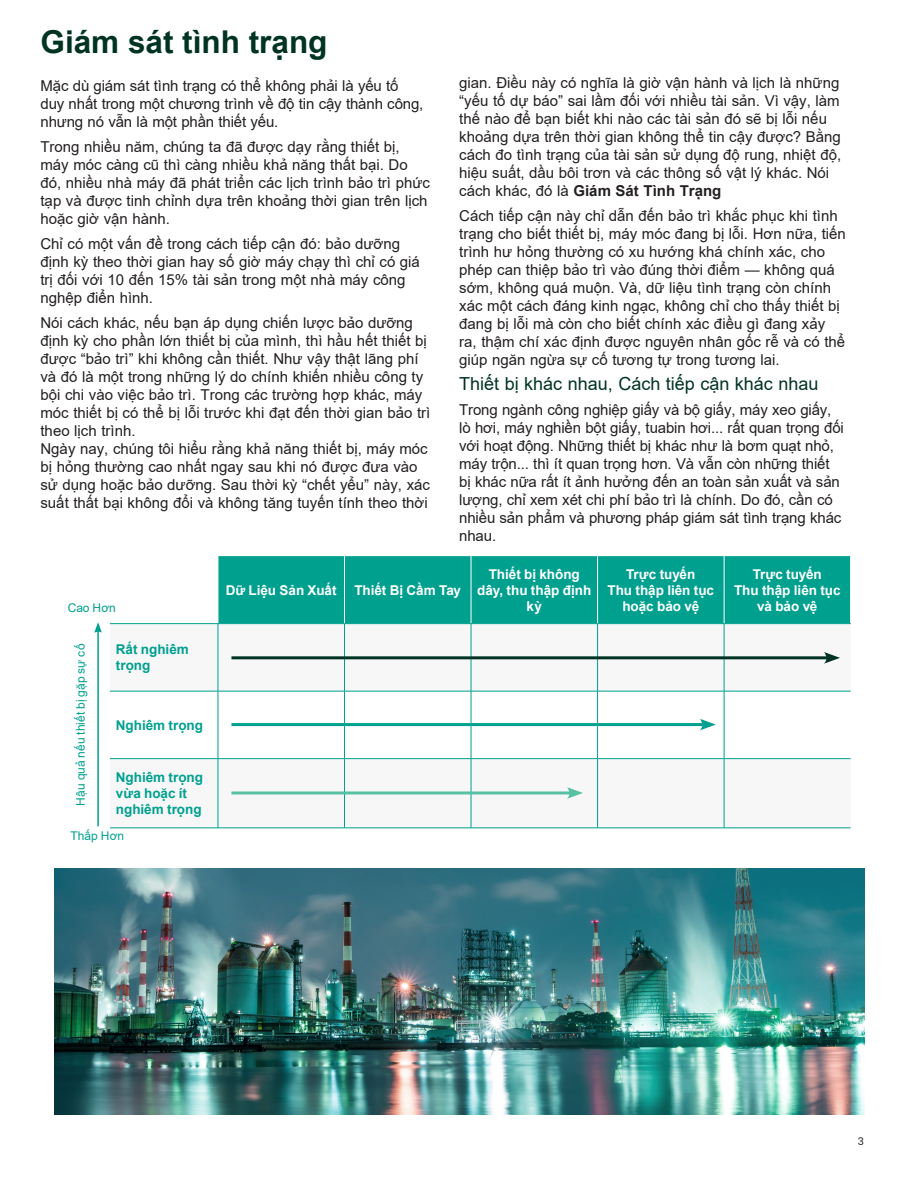
<style>
.page{position:relative;width:918px;height:1188px;background:#fff}
.page>*{position:absolute;margin:0;border:0;box-sizing:border-box;transform-origin:0 0}
._21pt-subhead{font:700 31.5px "Arial";color:#003323}
.Level_2_Header{font:18px "Arial";color:#003323}
.Level_2_Header-2{font:15px/18px "Arial";color:#231f20}
._22pt_25-back_cover{font:700 13.5px/16.2px "Arial";color:#fff;text-align:center}
._22pt_25-back_cover-2{font:700 13.5px/16.2px "Arial";letter-spacing:-.005em;color:#00a08f}
._22pt_25-back_cover-3{font:12px "Arial";color:#00a08f}
.t1{font:10.5px "Poppins";color:#231f20}
.s1{font-weight:700}
</style>
<div class="page">
<img style="left:54px;top:868px;width:810px;height:246px">
<div style="left:219px;top:556px;width:631px;height:67px;background:#00a08f"></div>
<svg style="left:110px;top:624px;width:741px;height:204px"></svg>
<hr style="left:344px;top:556px;width:1px;height:67px;background:#fff">
<hr style="left:471px;top:556px;width:1px;height:67px;background:#fff">
<hr style="left:597px;top:556px;width:1px;height:67px;background:#fff">
<hr style="left:724px;top:556px;width:1px;height:67px;background:#fff">
<hr style="left:110px;top:623px;width:108px;height:1px;background:#00a08f">
<hr style="left:218px;top:624px;width:1px;height:67px;background:#00a08f">
<hr style="left:218px;top:623px;width:126px;height:1px;background:#00a08f">
<hr style="left:344px;top:624px;width:1px;height:67px;background:#00a08f">
<hr style="left:344px;top:623px;width:127px;height:1px;background:#00a08f">
<hr style="left:471px;top:623px;width:127px;height:1px;background:#00a08f">
<hr style="left:471px;top:624px;width:1px;height:67px;background:#00a08f">
<hr style="left:597px;top:624px;width:1px;height:67px;background:#00a08f">
<hr style="left:598px;top:623px;width:126px;height:1px;background:#00a08f">
<hr style="left:724px;top:624px;width:1px;height:67px;background:#00a08f">
<hr style="left:724px;top:623px;width:127px;height:1px;background:#00a08f">
<hr style="left:110px;top:691px;width:108px;height:1px;background:#00a08f">
<hr style="left:218px;top:691px;width:1px;height:67px;background:#00a08f">
<hr style="left:218px;top:691px;width:126px;height:1px;background:#00a08f">
<hr style="left:344px;top:691px;width:1px;height:67px;background:#00a08f">
<hr style="left:344px;top:691px;width:127px;height:1px;background:#00a08f">
<hr style="left:471px;top:691px;width:127px;height:1px;background:#00a08f">
<hr style="left:471px;top:691px;width:1px;height:67px;background:#00a08f">
<hr style="left:597px;top:691px;width:1px;height:67px;background:#00a08f">
<hr style="left:598px;top:691px;width:126px;height:1px;background:#00a08f">
<hr style="left:724px;top:691px;width:1px;height:67px;background:#00a08f">
<hr style="left:724px;top:691px;width:127px;height:1px;background:#00a08f">
<hr style="left:110px;top:758px;width:108px;height:1px;background:#00a08f">
<hr style="left:110px;top:828px;width:108px;height:1px;background:#00a08f">
<hr style="left:218px;top:759px;width:1px;height:69px;background:#00a08f">
<hr style="left:218px;top:758px;width:126px;height:1px;background:#00a08f">
<hr style="left:218px;top:828px;width:126px;height:1px;background:#00a08f">
<hr style="left:344px;top:759px;width:1px;height:69px;background:#00a08f">
<hr style="left:344px;top:758px;width:127px;height:1px;background:#00a08f">
<hr style="left:471px;top:758px;width:127px;height:1px;background:#00a08f">
<hr style="left:471px;top:759px;width:1px;height:69px;background:#00a08f">
<hr style="left:344px;top:828px;width:127px;height:1px;background:#00a08f">
<hr style="left:471px;top:828px;width:127px;height:1px;background:#00a08f">
<hr style="left:597px;top:759px;width:1px;height:69px;background:#00a08f">
<hr style="left:598px;top:758px;width:126px;height:1px;background:#00a08f">
<hr style="left:598px;top:828px;width:126px;height:1px;background:#00a08f">
<hr style="left:724px;top:759px;width:1px;height:69px;background:#00a08f">
<hr style="left:724px;top:758px;width:127px;height:1px;background:#00a08f">
<hr style="left:724px;top:828px;width:127px;height:1px;background:#00a08f">
<hr style="left:231px;top:656px;width:599px;height:3px;background:#003323">
<svg style="left:824px;top:652px;width:16px;height:12px"></svg>
<hr style="left:231px;top:723px;width:474px;height:3px;background:#00a08f">
<svg style="left:700px;top:719px;width:16px;height:11px"></svg>
<hr style="left:231px;top:791px;width:342px;height:3px;background:#59c1a3">
<svg style="left:567px;top:787px;width:16px;height:12px"></svg>
<hr style="left:97px;top:630px;width:2px;height:196px;background:#00a08f">
<svg style="left:94px;top:622px;width:8px;height:11px"></svg>
<p class="_21pt-subhead" style="left:40px;top:20px;width:289px">Giám sát tình trạng</p>
<p class="Level_2_Header-2" style="left:40px;top:77px;width:384px">Mặc dù giám sát tình trạng có thể không phải là yếu tố duy nhất trong một chương trình về độ tin cậy thành công, nhưng nó vẫn là một phần thiết yếu.</p>
<p class="Level_2_Header-2" style="left:40px;top:138px;width:391px">Trong nhiều năm, chúng ta đã được dạy rằng thiết bị, máy móc càng cũ thì càng nhiều khả năng thất bại. Do đó, nhiều nhà máy đã phát triển các lịch trình bảo trì phức tạp và được tinh chỉnh dựa trên khoảng thời gian trên lịch hoặc giờ vận hành.</p>
<p class="Level_2_Header-2" style="left:40px;top:234px;width:381px">Chỉ có một vấn đề trong cách tiếp cận đó: bảo dưỡng định kỳ theo thời gian hay số giờ máy chạy thì chỉ có giá trị đối với 10 đến 15% tài sản trong một nhà máy công nghệp điển hình.</p>
<p class="Level_2_Header-2" style="left:40px;top:313px;width:391px">Nói cách khác, nếu bạn áp dụng chiến lược bảo dưỡng định kỳ cho phần lớn thiết bị của mình, thì hầu hết thiết bị được “bảo trì” khi không cần thiết. Như vậy thật lãng phí và đó là một trong những lý do chính khiến nhiều công ty bội chi vào việc bảo trì. Trong các trường hợp khác, máy móc thiết bị có thể bị lỗi trước khi đạt đến thời gian bảo trì theo lịch trình.<br>Ngày nay, chúng tôi hiểu rằng khả năng thiết bị, máy móc bị hỏng thường cao nhất ngay sau khi nó được đưa vào sử dụng hoặc bảo dưỡng. Sau thời kỳ “chết yểu” này, xác suất thất bại không đổi và không tăng tuyến tính theo thời</p>
<p class="Level_2_Header-2" style="left:459px;top:74px;width:383px">gian. Điều này có nghĩa là giờ vận hành và lịch là những “yếu tố dự báo” sai lầm đối với nhiều tài sản. Vì vậy, làm thế nào để bạn biết khi nào các tài sản đó sẽ bị lỗi nếu khoảng dựa trên thời gian không thể tin cậy được? Bằng cách đo tình trạng của tài sản sử dụng độ rung, nhiệt độ, hiệu suất, dầu bôi trơn và các thông số vật lý khác. Nói cách khác, đó là <span class="s1">Giám Sát Tình Trạng</span></p>
<p class="Level_2_Header-2" style="left:459px;top:207px;width:388px">Cách tiếp cận này chỉ dẫn đến bảo trì khắc phục khi tình trạng cho biết thiết bị, máy móc đang bị lỗi. Hơn nữa, tiến trình hư hỏng thường có xu hướng khá chính xác, cho phép can thiệp bảo trì vào đúng thời điểm — không quá sớm, không quá muộn. Và, dữ liệu tình trạng còn chính xác một cách đáng kinh ngạc, không chỉ cho thấy thiết bị đang bị lỗi mà còn cho biết chính xác điều gì đang xảy ra, thậm chí xác định được nguyên nhân gốc rễ và có thể giúp ngăn ngừa sự cố tương tự trong tương lai.</p>
<p class="Level_2_Header" style="left:459px;top:371px;width:361px">Thiết bị khác nhau, Cách tiếp cận khác nhau</p>
<p class="Level_2_Header-2" style="left:459px;top:400px;width:386px">Trong ngành công nghiệp giấy và bộ giấy, máy xeo giấy, lò hơi, máy nghiền bột giấy, tuabin hơi... rất quan trọng đối với hoạt động. Những thiết bị khác như là bơm quạt nhỏ, máy trộn... thì ít quan trọng hơn. Và vẫn còn những thiết bị khác nữa rất ít ảnh hưởng đến an toàn sản xuất và sản lượng, chỉ xem xét chi phí bảo trì là chính. Do đó, cần có nhiều sản phẩm và phương pháp giám sát tình trạng khác nhau.</p>
<p class="_22pt_25-back_cover-3" style="left:68px;top:599px;width:50px">Cao Hơn</p>
<p class="_22pt_25-back_cover-3" style="left:72px;top:806px;width:163px;rotate:-90deg">Hậu quả nếu thiết bị gặp sự cố</p>
<p class="_22pt_25-back_cover-2" style="left:116px;top:642px;width:74px">Rất nghiêm trọng</p>
<p class="_22pt_25-back_cover-2" style="left:116px;top:717px;width:89px">Nghiêm trọng</p>
<p class="_22pt_25-back_cover-2" style="left:116px;top:769px;width:89px">Nghiêm trọng vừa hoặc ít nghiêm trọng</p>
<p class="_22pt_25-back_cover-3" style="left:71px;top:828px;width:55px">Thấp Hơn</p>
<p class="_22pt_25-back_cover" style="left:226px;top:582px;width:112px">Dữ Liệu Sản Xuất</p>
<p class="_22pt_25-back_cover" style="left:354px;top:582px;width:108px">Thiết Bị Cầm Tay</p>
<p class="_22pt_25-back_cover" style="left:477px;top:566px;width:116px">Thiết bị không dây, thu thập định kỳ</p>
<p class="_22pt_25-back_cover" style="left:626px;top:566px;width:71px">Trực tuyến</p>
<p class="_22pt_25-back_cover" style="left:608px;top:582px;width:108px">Thu thập liên tục hoặc bảo vệ</p>
<p class="_22pt_25-back_cover" style="left:753px;top:566px;width:71px">Trực tuyến</p>
<p class="_22pt_25-back_cover" style="left:734px;top:582px;width:108px">Thu thập liên tục và bảo vệ</p>
<p class="t1" style="left:858px;top:1135px;width:8px">3</p>
</div>
